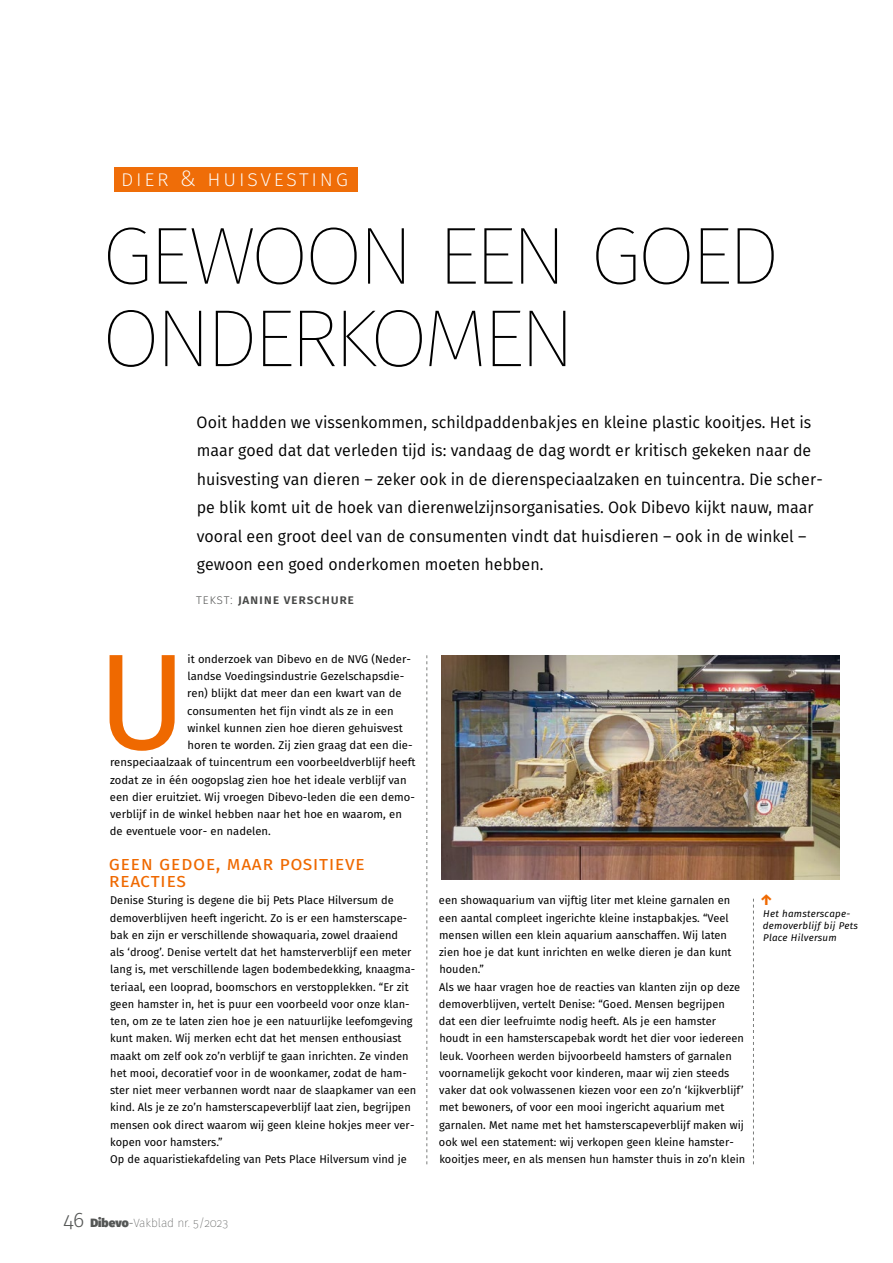
<style>
.page{position:relative;width:893px;height:1263px;background:#fff}
.page>*{position:absolute;margin:0;border:0;box-sizing:border-box;transform-origin:0 0}
.t1{font:136.5px "Fira Sans";color:#ef6900}
.t2{font:100 99px/82.5px "Fira Sans";letter-spacing:-.08em;color:#000}
.t3{font:200 22.5px "Fira Sans";letter-spacing:.1em;color:#fdfdfd}
.t4{font:19.5px/17.2px "Fira Sans";letter-spacing:.025em;color:#ef6900}
.t5{font:16.5px/28.5px "Fira Sans";color:#000}
.t6{font:800 15px "Fira Sans";color:#ef6900}
.t7{font:500 13.5px "Fira Sans";letter-spacing:.05em;color:#474847}
.t8{font:200 12px "Fira Sans";letter-spacing:-.01em;color:#555756}
.t9{font:11.25px/17.2px "Fira Sans";color:#000}
.t10{font:italic 9.75px/12px "Fira Sans";letter-spacing:.025em;color:#000}
.s1{font-weight:200}
.s2{font-weight:300;font-size:21px}
.s3{font-weight:900}
.s4{font-weight:300}
</style>
<div class="page">
<div style="left:114px;top:167px;width:244px;height:25px;background:#ef6d08"></div>
<svg style="left:426px;top:655px;width:1px;height:509px"></svg>
<svg style="left:753px;top:899px;width:1px;height:265px"></svg>
<img style="left:441px;top:655px;width:399px;height:225px">
<h3 class="t3" style="left:121px;top:162px;width:229px">di er &amp; huisvesti ng</h3>
<h2 class="t2" style="left:100px;top:208px;width:683px">gewoon een goed onderkomen</h2>
<p class="t5" style="left:197px;top:407px;width:628px">Ooit hadden we vissenkommen, schildpaddenbakjes en kleine plastic kooitjes. Het is maar goed dat dat verleden tijd is: vandaag de dag wordt er kritisch gekeken naar de huisvesting van dieren – zeker ook in de dierenspeciaalzaken en tuincentra. Die scher&shy;pe blik komt uit de hoek van dierenwelzijnsorganisaties. Ook Dibevo kijkt nauw, maar vooral een groot deel van de consumenten vindt dat huisdieren – ook in de winkel – gewoon een goed onderkomen moeten hebben.</p>
<p class="t7" style="left:196px;top:589px;width:160px"><span class="s1">Tekst:</span> Janine Versch ure</p>
<h1 class="t1" style="left:97px;top:598px;width:91px">U</h1>
<p class="t9" style="left:188px;top:650px;width:225px">it onderzoek van Dibevo en de NVG (Neder-</p>
<p class="t9" style="left:188px;top:667px;width:218px">landse Voedingsindustrie Gezelschapsdie-</p>
<p class="t9" style="left:187px;top:684px;width:216px">ren) blijkt dat meer dan een kwart van de</p>
<p class="t9" style="left:187px;top:702px;width:208px">consumenten het fijn vindt als ze in een</p>
<p class="t9" style="left:188px;top:719px;width:217px">winkel kunnen zien hoe dieren gehuisvest</p>
<p class="t9" style="left:188px;top:736px;width:227px">horen te worden. Zij zien graag dat een die-</p>
<p class="t9" style="left:110px;top:753px;width:307px">renspeciaalzaak of tuincentrum een voorbeeldverblijf heeft</p>
<p class="t9" style="left:110px;top:771px;width:298px">zodat ze in één oogopslag zien hoe het ideale verblijf van</p>
<p class="t9" style="left:110px;top:788px;width:307px">een dier eruitziet. Wij vroegen Dibevo-leden die een demo-</p>
<p class="t9" style="left:110px;top:805px;width:293px">verblijf in de winkel hebben naar het hoe en waarom, en</p>
<p class="t9" style="left:110px;top:822px;width:163px">de eventuele voor- en nadelen.</p>
<h3 class="t4" style="left:109px;top:854px;width:258px">Geen gedoe, maar positieve reacties</h3>
<p class="t9" style="left:110px;top:891px;width:308px">Denise Sturing is degene die bij Pets Place Hilversum de demoverblijven heeft ingericht. Zo is er een hamsterscape&shy;bak en zijn er verschillende showaquaria, zowel draaiend<br>als ‘droog’. Denise vertelt dat het hamsterverblijf een meter lang is, met verschillende lagen bodembedekking, knaagma&shy;teriaal, een looprad, boomschors en verstopplekken. “Er zit geen hamster in, het is puur een voorbeeld voor onze klan&shy;ten, om ze te laten zien hoe je een natuurlijke leefomgeving kunt maken. Wij merken echt dat het mensen enthousiast maakt om zelf ook zo’n verblijf te gaan inrichten. Ze vinden het mooi, decoratief voor in de woonkamer, zodat de ham&shy;ster niet meer verbannen wordt naar de slaapkamer van een kind. Als je ze zo’n hamsterscapeverblijf laat zien, begrijpen mensen ook direct waarom wij geen kleine hokjes meer ver&shy;kopen voor hamsters.”<br>Op de aquaristiekafdeling van Pets Place Hilversum vind je</p>
<p class="t9" style="left:439px;top:891px;width:308px">een showaquarium van vijftig liter met kleine garnalen en een aantal compleet ingerichte kleine instapbakjes. “Veel mensen willen een klein aquarium aanschaffen. Wij laten zien hoe je dat kunt inrichten en welke dieren je dan kunt houden.”<br>Als we haar vragen hoe de reacties van klanten zijn op deze demoverblijven, vertelt Denise: “Goed. Mensen begrijpen<br>dat een dier leefruimte nodig heeft. Als je een hamster houdt in een hamsterscapebak wordt het dier voor iedereen leuk. Voorheen werden bijvoorbeeld hamsters of garnalen voornamelijk gekocht voor kinderen, maar wij zien steeds vaker dat ook volwassenen kiezen voor een zo’n ‘kijkverblijf’ met bewoners, of voor een mooi ingericht aquarium met garnalen. Met name met het hamsterscapeverblijf maken wij ook wel een statement: wij verkopen geen kleine hamster&shy;kooitjes meer, en als mensen hun hamster thuis in zo’n klein</p>
<h3 class="t6" style="left:760px;top:887px;width:15px">↑</h3>
<p class="t10" style="left:763px;top:908px;width:97px">Het hamsterscape&shy;demoverblijf bij Pets<br>Place Hilversum</p>
<p class="t8" style="left:63px;top:1215px;width:166px"><span class="s2">46</span> <span class="s3">Dibevo</span><span class="s4">-</span>Vakblad nr. 5/2023</p>
</div>
